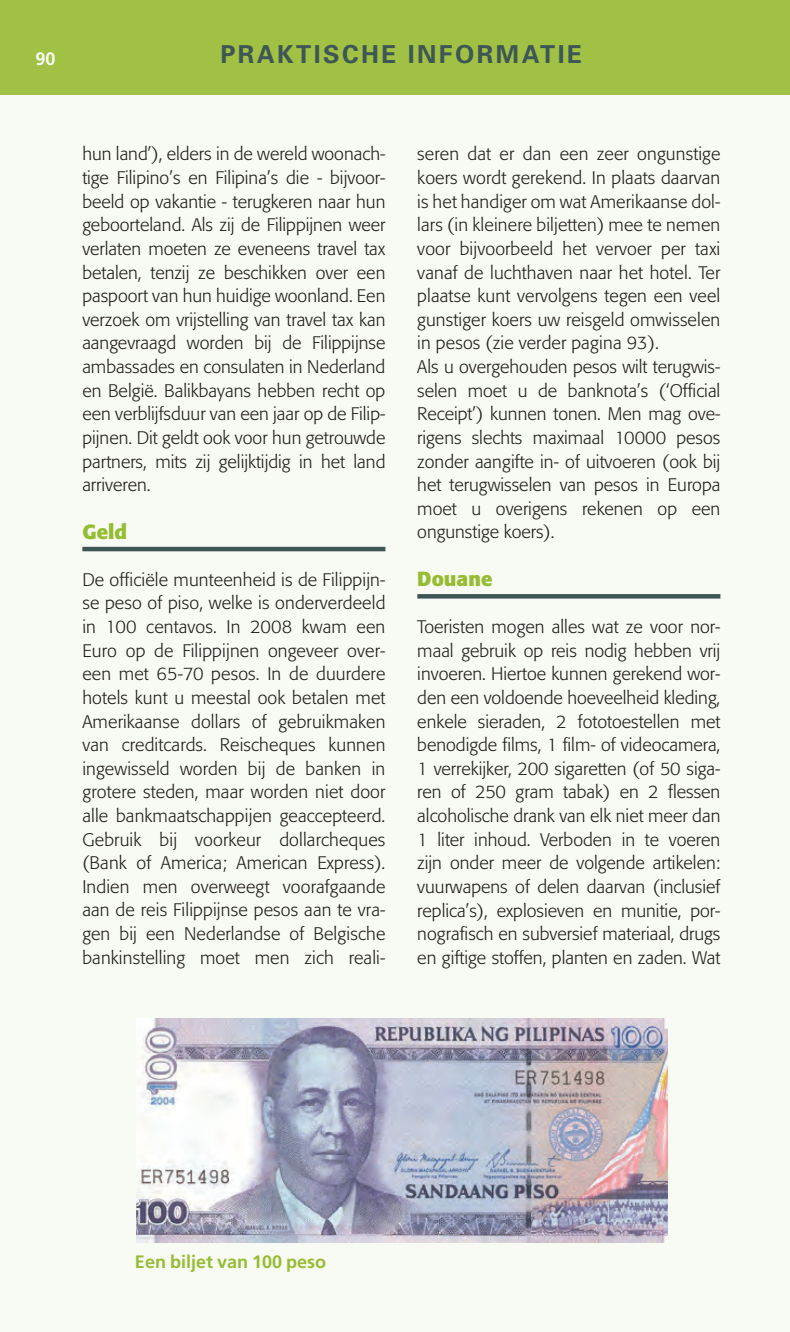
<style>
.page{position:relative;width:790px;height:1332px;background:#f8fbf3}
.page>*{position:absolute;margin:0;border:0;box-sizing:border-box;transform-origin:0 0}
.t1{font:700 24.75px "Univers";letter-spacing:.1em;color:#3e5656}
.t2{font:700 20.25px "Formata";color:#96bc33}
.t3{font:300 18px/23.6px "Formata";letter-spacing:.01em;color:#231f20;text-align:justify}
.t4{font:700 18px "Frutiger";color:#96bc33}
.t5{font:700 18px "Frutiger";color:#f8fbf3}
</style>
<div class="page">
<div style="left:0;top:0;width:790px;height:95px;background:#a0c144"></div>
<hr style="left:82px;top:547px;width:303px;height:4px;background:#3e5656">
<svg style="left:417px;top:594px;width:303px;height:4px"></svg>
<img style="left:137px;top:1019px;width:530px;height:223px">
<p class="t5" style="left:35px;top:48px;width:22px">90</p>
<h1 class="t1" style="left:220px;top:38px;width:363px">PRAKTISCHE INFORMATIE</h1>
<p class="t3" style="left:82px;top:142px;width:304px">hun land’), elders in de wereld woonach&shy;tige Filipino’s en Filipina’s die - bijvoor&shy;beeld op vakantie - terugkeren naar hun geboorteland. Als zij de Filippijnen weer verlaten moeten ze eveneens travel tax betalen, tenzij ze beschikken over een paspoort van hun huidige woonland. Een verzoek om vrijstelling van travel tax kan aangevraagd worden bij de Filippijnse ambassades en consulaten in Nederland en België. Balikbayans hebben recht op een verblijfsduur van een jaar op de Filip&shy;pijnen. Dit geldt ook voor hun getrouwde partners, mits zij gelijktijdig in het land arriveren.</p>
<p class="t2" style="left:82px;top:519px;width:46px">Geld</p>
<p class="t3" style="left:82px;top:568px;width:304px">De officiële munteenheid is de Filippijn&shy;se peso of piso, welke is onderverdeeld in 100 centavos. In 2008 kwam een Euro op de Filippijnen ongeveer over&shy;een met 65-70 pesos. In de duurdere hotels kunt u meestal ook betalen met Amerikaanse dollars of gebruikmaken van creditcards. Reischeques kunnen ingewisseld worden bij de banken in grotere steden, maar worden niet door alle bankmaatschappijen geaccepteerd.<br>Gebruik bij voorkeur dollarcheques (Bank of America; American Express).<br>Indien men overweegt voorafgaande aan de reis Filippijnse pesos aan te vra&shy;gen bij een Nederlandse of Belgische bankinstelling moet men zich reali-</p>
<p class="t3" style="left:417px;top:142px;width:304px;text-align:left">seren dat er dan een zeer ongunstige koers wordt gerekend. In plaats daarvan is het handiger om wat Amerikaanse dol&shy;lars (in kleinere biljetten) mee te nemen voor bijvoorbeeld het vervoer per taxi vanaf de luchthaven naar het hotel. Ter plaatse kunt vervolgens tegen een veel gunstiger koers uw reisgeld omwisselen in pesos (zie verder pagina 93).<br>Als u overgehouden pesos wilt terugwis&shy;selen moet u de banknota’s (‘Official Receipt’) kunnen tonen. Men mag ove&shy;rigens slechts maximaal 10000 pesos zonder aangifte in- of uitvoeren (ook bij het terugwisselen van pesos in Europa moet u overigens rekenen op een ongunstige koers).</p>
<p class="t2" style="left:417px;top:566px;width:77px">Douane</p>
<p class="t3" style="left:417px;top:615px;width:304px">Toeristen mogen alles wat ze voor nor&shy;maal gebruik op reis nodig hebben vrij invoeren. Hiertoe kunnen gerekend wor&shy;den een voldoende hoeveelheid kleding, enkele sieraden, 2 fototoestellen met benodigde films, 1 film- of videocamera, 1 verrekijker, 200 sigaretten (of 50 siga&shy;ren of 250 gram tabak) en 2 flessen alcoholische drank van elk niet meer dan 1 liter inhoud. Verboden in te voeren zijn onder meer de volgende artikelen: vuurwapens of delen daarvan (inclusief replica’s), explosieven en munitie, por&shy;nografisch en subversief materiaal, drugs en giftige stoffen, planten en zaden. Wat</p>
<p class="t4" style="left:135px;top:1251px;width:193px">Een biljet van 100 peso</p>
</div>
